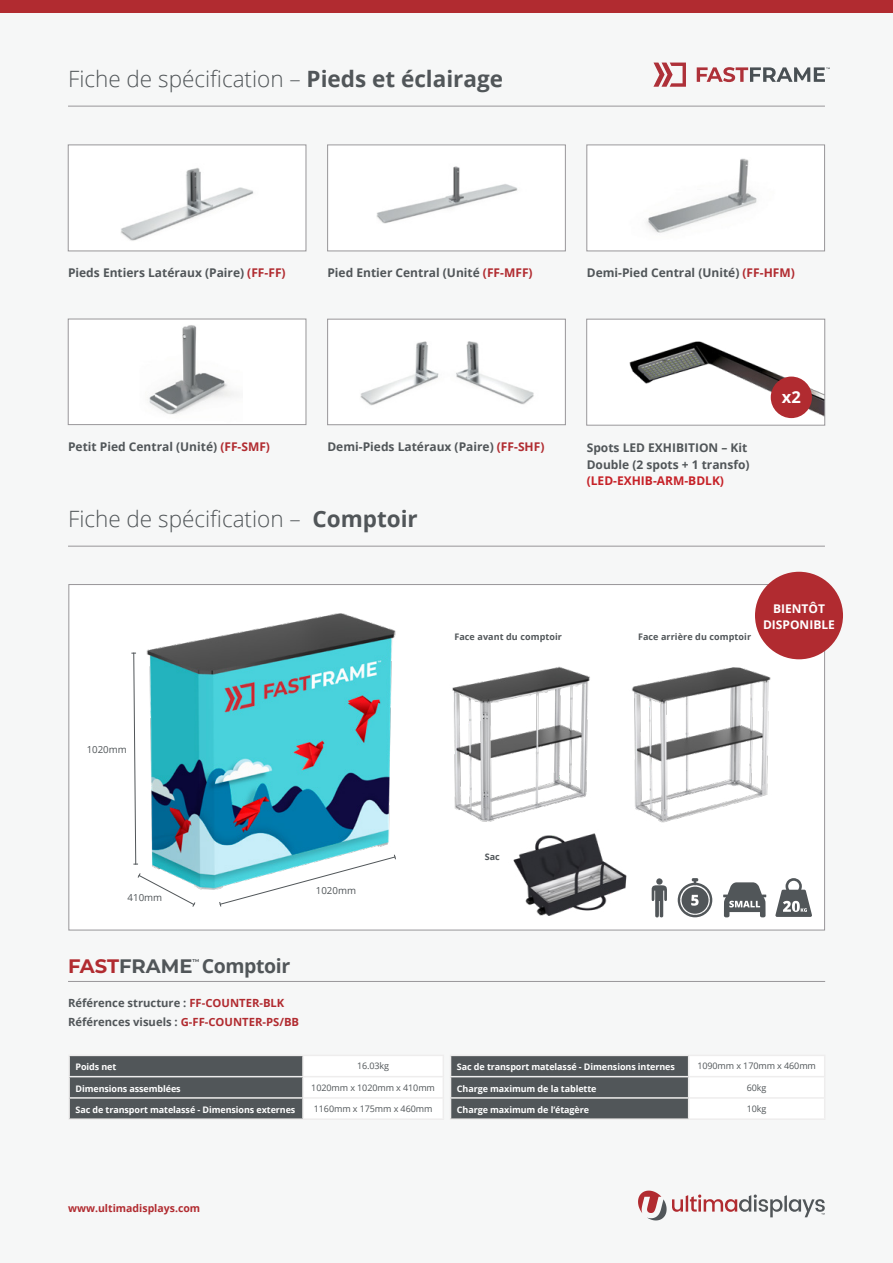
<style>
.page{position:relative;width:893px;height:1263px;background:#f6f7f7}
.page>*{position:absolute;margin:0;border:0;box-sizing:border-box;transform-origin:0 0}
.t1{font:300 22.5px "Open Sans";color:#515659}
.Bullet_Points{font:700 19.5px "Montserrat";color:#515659}
.Bullet_Points-2{font:700 19.5px "Open Sans";letter-spacing:-.02em;color:#515659}
.Product_Specs{font:700 16.5px "Open Sans";color:#fff}
.Bundle{font:700 12px/16.5px "Open Sans";color:#515659}
.Product_Specs-2{font:700 12px/15.9px "Open Sans";color:#fff;text-align:center}
.Bundle-2{font:700 11.25px "Open Sans";color:#515659}
.Product_Specs-3{font:700 10.5px "Open Sans";color:#b12b30}
.Product_Specs-4{font:9.75px "Open Sans";color:#515659}
.Bundle-3{font:700 9px "Open Sans";letter-spacing:-.01em;color:#fff}
.Product_Specs-5{font:9px "Open Sans";letter-spacing:-.01em;color:#515659}
.Product_Specs-6{font:700 9px "Open Sans";letter-spacing:.01em;color:#515659}
.Bullet_Points-3{font:700 4.2px "Montserrat";color:#515659}
.s1{font-weight:700}
.s2{color:#b12b30}
.s3{color:#c62127}
</style>
<div class="page">
<div style="left:0;top:0;width:893px;height:13px;background:#b12b30"></div>
<svg style="left:653px;top:63px;width:33px;height:24px"></svg>
<svg style="left:697px;top:67px;width:133px;height:15px"></svg>
<svg style="left:638px;top:1190px;width:187px;height:30px"></svg>
<hr style="left:68px;top:106px;width:757px;height:1px;background:#989699">
<div style="left:69px;top:584px;width:756px;height:346px;background:#fff"></div>
<img style="left:131px;top:613px;width:265px;height:277px">
<hr style="left:68px;top:981px;width:757px;height:1px;background:#989699">
<img style="left:452px;top:666px;width:138px;height:156px">
<img style="left:632px;top:635px;width:165px;height:188px">
<hr style="left:68px;top:546px;width:757px;height:1px;background:#989699">
<div style="left:68px;top:145px;width:238px;height:106px;background:#fff;border:1px solid #989699"></div>
<div style="left:68px;top:319px;width:238px;height:106px;background:#fff"></div>
<img style="left:149px;top:325px;width:85px;height:90px">
<div style="left:68px;top:319px;width:238px;height:106px;border:1px solid #989699"></div>
<div style="left:328px;top:145px;width:237px;height:106px;background:#fff"></div>
<img style="left:376px;top:166px;width:142px;height:58px">
<div style="left:327px;top:145px;width:239px;height:106px;border:1px solid #989699"></div>
<div style="left:327px;top:319px;width:239px;height:106px;background:#fff;border:1px solid #989699"></div>
<div style="left:587px;top:145px;width:238px;height:106px;background:#fff"></div>
<img style="left:646px;top:158px;width:111px;height:75px">
<div style="left:587px;top:145px;width:238px;height:106px;border:1px solid #989699"></div>
<img style="left:121px;top:168px;width:133px;height:73px">
<img style="left:360px;top:341px;width:79px;height:65px">
<img style="left:456px;top:341px;width:78px;height:64px">
<hr style="left:450px;top:1118px;width:239px;height:2px;background:#eeeded">
<svg style="left:450px;top:1055px;width:239px;height:64px;background:#5d6265"></svg>
<hr style="left:689px;top:1076px;width:136px;height:1px;background:#eeeded">
<hr style="left:689px;top:1097px;width:136px;height:2px;background:#eeeded">
<hr style="left:689px;top:1118px;width:136px;height:2px;background:#eeeded">
<hr style="left:68px;top:1118px;width:235px;height:2px;background:#eeeded">
<svg style="left:69px;top:1055px;width:234px;height:64px;background:#5e6265"></svg>
<hr style="left:303px;top:1076px;width:141px;height:1px;background:#eeeded">
<hr style="left:303px;top:1118px;width:141px;height:2px;background:#eeeded">
<div style="left:755px;top:572px;width:88px;height:87px;background:#b12b30;border-radius:50%"></div>
<svg style="left:723px;top:882px;width:43px;height:35px"></svg>
<svg style="left:678px;top:878px;width:34px;height:39px"></svg>
<svg style="left:652px;top:878px;width:15px;height:40px"></svg>
<svg style="left:775px;top:878px;width:37px;height:39px"></svg>
<svg style="left:219px;top:854px;width:177px;height:53px"></svg>
<svg style="left:132px;top:652px;width:6px;height:213px"></svg>
<svg style="left:137px;top:873px;width:59px;height:34px"></svg>
<div style="left:587px;top:319px;width:238px;height:106px;background:#fff"></div>
<img style="left:629px;top:341px;width:194px;height:78px">
<div style="left:586px;top:319px;width:239px;height:106px;border:1px solid #989699"></div>
<div style="left:771px;top:377px;width:41px;height:41px;background:#b12b30;border-radius:50%"></div>
<img style="left:509px;top:817px;width:119px;height:114px">
<h1 class="t1" style="left:68px;top:64px;width:437px">Fiche de spécification – <span class="s1">Pieds et éclairage</span></h1>
<p class="Bundle" style="left:68px;top:264px;width:219px">Pieds Entiers Latéraux (Paire) <span class="s2">(FF-FF)</span></p>
<p class="Bundle" style="left:327px;top:264px;width:207px">Pied Entier Central (Unité <span class="s2">(FF-MFF)</span></p>
<p class="Bundle" style="left:587px;top:264px;width:210px">Demi-Pied Central (Unité) <span class="s2">(FF-HFM)</span></p>
<p class="Bundle" style="left:68px;top:438px;width:203px">Petit Pied Central (Unité) <span class="s2">(FF-SMF)</span></p>
<p class="Bundle" style="left:327px;top:438px;width:219px">Demi-Pieds Latéraux (Paire) <span class="s2">(FF-SHF)</span></p>
<h1 class="t1" style="left:68px;top:503px;width:351px">Fiche de spécification – <span class="s1">Comptoir</span></h1>
<p class="Bundle" style="left:587px;top:439px;width:164px">Spots LED EXHIBITION – Kit<br>Double (2 spots + 1 transfo) <span class="s3">(LED-EXHIB-ARM-BDLK)</span></p>
<p class="Product_Specs" style="left:782px;top:385px;width:21px">x2</p>
<p class="Product_Specs-6" style="left:454px;top:630px;width:109px">Face avant du comptoir</p>
<p class="Product_Specs-6" style="left:638px;top:630px;width:115px">Face arrière du comptoir</p>
<p class="Product_Specs-2" style="left:763px;top:601px;width:73px">BIENTÔT<br>DISPONIBLE</p>
<p class="Product_Specs-4" style="left:87px;top:743px;width:42px">1020mm</p>
<p class="Product_Specs-4" style="left:128px;top:891px;width:36px">410mm</p>
<p class="Product_Specs-4" style="left:316px;top:884px;width:42px">1020mm</p>
<p class="Bullet_Points" style="left:68px;top:952px;width:126px"><span class="s2">FAST</span>FRAME</p>
<p class="Bullet_Points-3" style="left:193px;top:957px;width:8px">TM</p>
<p class="Bullet_Points-2" style="left:202px;top:952px;width:90px">Comptoir</p>
<p class="Bundle-2" style="left:68px;top:995px;width:218px">Référence structure : <span class="s2">FF-COUNTER-BLK</span></p>
<p class="Bundle-2" style="left:68px;top:1014px;width:233px">Références visuels : <span class="s2">G-FF-COUNTER-PS/BB</span></p>
<p class="Product_Specs-6" style="left:485px;top:850px;width:17px">Sac</p>
<p class="Bundle-3" style="left:75px;top:1061px;width:42px">Poids net</p>
<p class="Product_Specs-5" style="left:357px;top:1060px;width:34px">16.03kg</p>
<p class="Bundle-3" style="left:75px;top:1082px;width:107px">Dimensions assemblées</p>
<p class="Product_Specs-5" style="left:311px;top:1081px;width:125px">1020mm x 1020mm x 410mm</p>
<p class="Bundle-3" style="left:75px;top:1103px;width:221px">Sac de transport matelassé - Dimensions externes</p>
<p class="Product_Specs-5" style="left:314px;top:1102px;width:120px">1160mm x 175mm x 460mm</p>
<p class="Bundle-3" style="left:457px;top:1061px;width:220px">Sac de transport matelassé - Dimensions internes</p>
<p class="Product_Specs-5" style="left:697px;top:1060px;width:120px">1090mm x 170mm x 460mm</p>
<p class="Bundle-3" style="left:457px;top:1082px;width:141px">Charge maximum de la tablette</p>
<p class="Product_Specs-5" style="left:747px;top:1081px;width:21px">60kg</p>
<p class="Bundle-3" style="left:457px;top:1103px;width:134px">Charge maximum de l’étagère</p>
<p class="Product_Specs-5" style="left:747px;top:1102px;width:21px">10kg</p>
<p class="Product_Specs-3" style="left:68px;top:1201px;width:134px">www.ultimadisplays.com</p>
</div>
